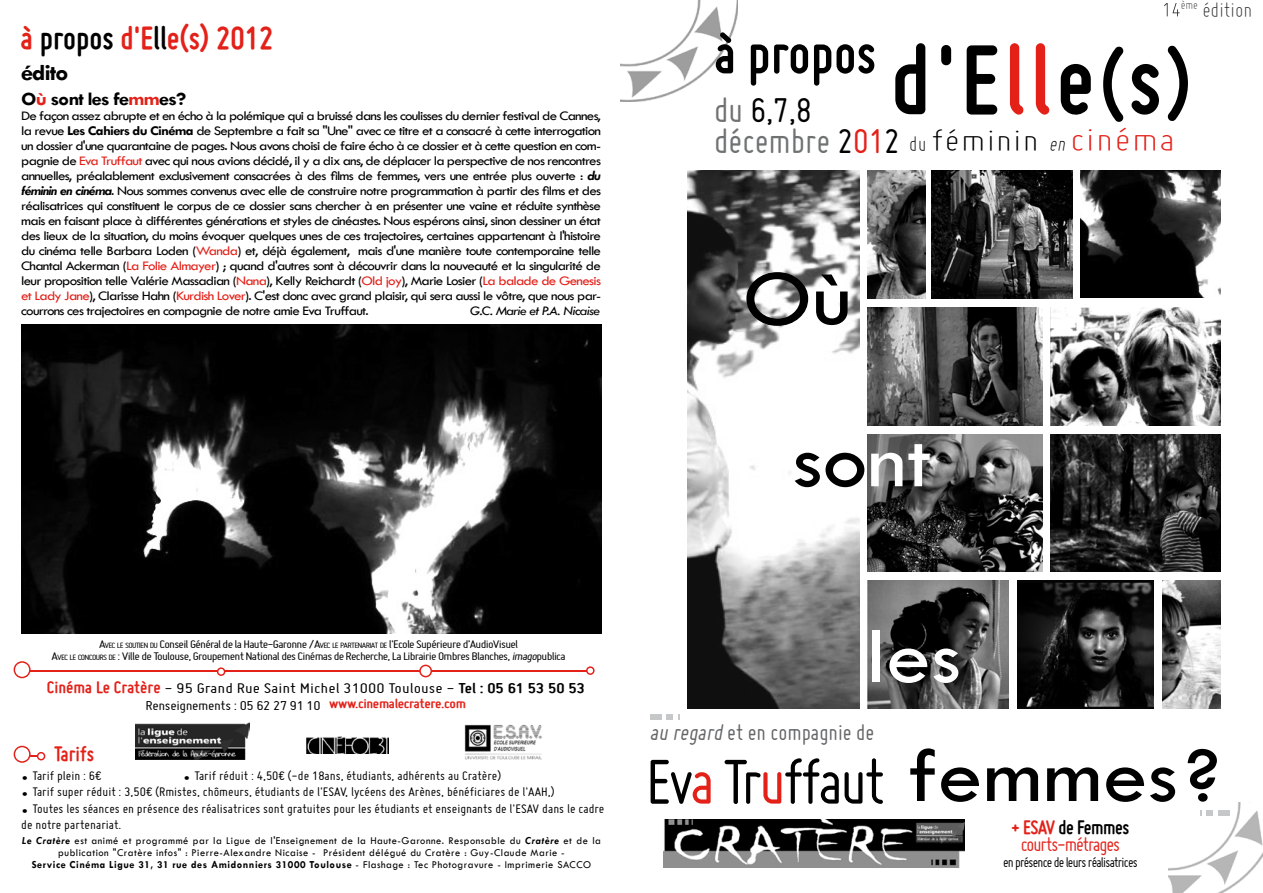
<style>
.page{position:relative;width:1263px;height:893px;background:#fff}
.page>*{position:absolute;margin:0;border:0;box-sizing:border-box;transform-origin:0 0}
.t1{font:700 103.5px "Miso";color:#000}
.t2{font:81px "Tw Cen";color:#000;scale:1.11 1}
.t3{font:81px "Tw Cen";color:#fff;scale:1.11 1}
.t4{font:69px "Miso";letter-spacing:-.04em;color:#000}
.t5{font:700 60px "Miso";color:#000}
.t6{font:37.5px/31.5px "Miso";color:#707172}
.t7{font:700 34.5px "Miso";color:#e32119}
.t8{font:300 33.6px "Miso";letter-spacing:.02em;color:#000;scale:1.25 1}
.t9{font:24px "Miso";color:#646567}
.t10{font:700 22.95px "Tw Cen";letter-spacing:-.05em;color:#000;scale:1.11 1}
.t11{font:300 22.5px "Miso";color:#2e2e2e}
.t12{font:700 22.5px "Miso";color:#e32119}
.t13{font:21px/16.5px "Miso";letter-spacing:-.05em;color:#e32119;text-align:center}
.t14{font:700 18.9px "Tw Cen";letter-spacing:-.05em;color:#000;scale:1.11 1}
.t15{font:15.3px "Miso";color:#000;scale:1.29 1}
.t16{font:15px "Miso";letter-spacing:-.05em;color:#000}
.t17{font:14.1px "Miso";letter-spacing:-.02em;color:#000;scale:1.24 1}
.t18{font:700 14.1px "Miso";letter-spacing:-.02em;color:#e32119;scale:1.24 1}
.t19{font:13.5px/15px "Tw Cen";letter-spacing:-.05em;color:#000;text-align:justify;scale:1.11 1}
.t20{font:13.5px "Miso";color:#000;scale:1.11 1}
.t21{font:italic 13.5px "Tw Cen";letter-spacing:-.05em;color:#000;scale:1.11 1}
.t22{font:12px/12px "Miso";letter-spacing:-.05em;color:#000;text-align:center;scale:1.25 1}
.t23{font:10.8px/12px "Tw Cen";letter-spacing:.05em;color:#000;text-align:center}
.s1{color:#000}
.s2{color:#e32119}
.s3{font-weight:700}
.s4{font-weight:700;font-style:italic}
.s5{font-size:90px}
.s6{font-size:22.8px}
.s7{font-style:italic;font-size:22.8px}
.s8{font-size:36px;color:#e32119}
.s9{color:#fff}
.s10{font-style:inherit}
.s11{font-size:8.4px}
.s12{font-style:italic}
.s13{font-weight:700;font-size:18px;color:#e32119}
.s14{font-size:15px}
.s15{font-weight:700;color:#000}
</style>
<div class="page">
<img style="left:1169px;top:802px;width:94px;height:91px">
<img style="left:688px;top:170px;width:171px;height:539px">
<img style="left:621px;top:0;width:117px;height:101px">
<img style="left:136px;top:723px;width:114px;height:36px">
<img style="left:306px;top:736px;width:82px;height:17px">
<div style="left:650px;top:714px;width:11px;height:6px;background:#c6c7c8"></div>
<svg style="left:667px;top:714px;width:13px;height:6px"></svg>
<svg style="left:1164px;top:3px;width:16px;height:13px"></svg>
<div style="left:1218px;top:810px;width:12px;height:6px;background:#c6c7c8"></div>
<svg style="left:1200px;top:810px;width:13px;height:6px"></svg>
<img style="left:663px;top:819px;width:302px;height:48px">
<img style="left:464px;top:724px;width:79px;height:36px">
<hr style="left:15px;top:755px;width:30px;height:1px;background:#e32119">
<svg style="left:14px;top:746px;width:17px;height:17px"></svg>
<svg style="left:37px;top:752px;width:8px;height:8px"></svg>
<hr style="left:26px;top:670px;width:565px;height:2px;background:#e32119">
<svg style="left:14px;top:661px;width:17px;height:17px"></svg>
<svg style="left:217px;top:667px;width:8px;height:9px"></svg>
<svg style="left:419px;top:665px;width:13px;height:12px"></svg>
<svg style="left:586px;top:666px;width:9px;height:9px"></svg>
<img style="left:867px;top:580px;width:142px;height:129px">
<img style="left:1017px;top:581px;width:136px;height:128px">
<img style="left:867px;top:307px;width:175px;height:118px">
<img style="left:1050px;top:435px;width:170px;height:137px">
<img style="left:21px;top:324px;width:580px;height:310px">
<img style="left:867px;top:435px;width:175px;height:137px">
<img style="left:867px;top:170px;width:58px;height:128px">
<img style="left:931px;top:170px;width:142px;height:128px">
<img style="left:1162px;top:580px;width:58px;height:129px">
<img style="left:1080px;top:170px;width:140px;height:128px">
<img style="left:1050px;top:307px;width:170px;height:118px">
<h3 class="t7" style="left:21px;top:18px;width:254px">à <span class="s1">propos</span> d'E<span class="s1">ll</span>e(s) 2012</h3>
<h3 class="t10" style="left:21px;top:59px;width:44px">édito</h3>
<h3 class="t14" style="left:21px;top:88px;width:150px">O<span class="s2">ù</span> sont les fe<span class="s2">mm</span>es?</h3>
<p class="t19" style="left:21px;top:109px;width:524px">De façon assez abrupte et en écho à la polémique qui a bruissé dans les coulisses du dernier festival de Cannes, la revue <span class="s3">Les Cahiers du Cinéma</span> de Septembre a fait sa "Une" avec ce titre et a consacré à cette interrogation un dossier d'une quarantaine de pages. Nous avons choisi de faire écho à ce dossier et à cette question en com&shy;pagnie de <span class="s2">Eva Truffaut</span> avec qui nous avions décidé, il y a dix ans, de déplacer la perspective de nos rencontres annuelles, préalablement exclusivement consacrées à des films de femmes, vers une entrée plus ouverte : <span class="s4">du féminin en cinéma</span>. Nous sommes convenus avec elle de construire notre programmation à partir des films et des réalisatrices qui constituent le corpus de ce dossier sans chercher à en présenter une vaine et réduite synthèse mais en faisant place à différentes générations et styles de cinéastes. Nous espérons ainsi, sinon dessiner un état des lieux de la situation, du moins évoquer quelques unes de ces trajectoires, certaines appartenant à l'histoire du cinéma telle Barbara Loden (<span class="s2">Wanda</span>) et, déjà également, mais d'une manière toute contemporaine telle Chantal Ackerman (<span class="s2">La Folie Almayer</span>) ; quand d'autres sont à découvrir dans la nouveauté et la singularité de leur proposition telle Valérie Massadian (<span class="s2">Nana</span>), Kelly Reichardt (<span class="s2">Old joy</span>), Marie Losier (<span class="s2">La balade de Genesis et Lady Jane</span>), Clarisse Hahn (<span class="s2">Kurdish Lover</span>). C'est donc avec grand plaisir, qui sera aussi le vôtre, que nous par&shy;courrons ces trajectoires en compagnie de notre amie Eva Truffaut.</p>
<p class="t21" style="left:470px;top:303px;width:118px">G.C. Marie et P.A. Nicaise</p>
<h3 class="t11" style="left:1181px;top:-3px;width:73px"><sup>ème</sup> édition</h3>
<h3 class="t5" style="left:715px;top:19px;width:163px">à propos</h3>
<h1 class="t1" style="left:891px;top:21px;width:302px">d'E<span class="s2">ll</span>e<span class="s5">(</span>s<span class="s5">)</span></h1>
<h3 class="t6" style="left:714px;top:93px;width:187px">du <span class="s1">6,7,8 </span>décembre <span class="s1">2</span><span class="s2">01</span><span class="s1">2</span></h3>
<h3 class="t8" style="left:909px;top:121px;width:214px"><span class="s6">du</span> féminin <span class="s7">en</span><span class="s8">cinéma</span></h3>
<h2 class="t2" style="left:743px;top:250px;width:100px">Où</h2>
<h2 class="t2" style="left:792px;top:412px;width:127px">so<span class="s9">nt</span></h2>
<p class="t22" style="left:52px;top:638px;width:413px"><span class="s10">A</span><span class="s11">VEC LE SOUTIEN DU</span> Conseil Général de la Haute-Garonne /<span class="s10">A</span><span class="s11">VEC LE PARTENARIAT DE</span> l'Ecole Supérieure d’AudioVisuel<br><span class="s10">A</span><span class="s11">VEC LE CONCOURS DE</span> <span class="s10">:</span> Ville de Toulouse, Groupement National des Cinémas de Recherche, La Librairie Ombres Blanches, <span class="s12">imago</span>publica</p>
<p class="t15" style="left:47px;top:680px;width:419px"><span class="s13">Cinéma Le Cratère</span> - 95 Grand Rue Saint Michel 31000 Toulouse - <span class="s3">Tel : 05 61 53 50 53</span></p>
<h3 class="t12" style="left:54px;top:741px;width:41px">Tarifs</h3>
<p class="t17" style="left:146px;top:698px;width:143px">Renseignements : 05 62 27 91 10</p>
<p class="t18" style="left:329px;top:696px;width:112px">www.cinemalecratere.com</p>
<p class="t20" style="left:33px;top:768px;width:64px">Tarif plein : 6€</p>
<p class="t20" style="left:195px;top:768px;width:278px">Tarif réduit : 4,50€ (-de 18ans, étudiants, adhérents au Cratère)</p>
<p class="t20" style="left:33px;top:784px;width:472px">Tarif super réduit : 3,50€ (Rmistes, chômeurs, étudiants de l'ESAV, lycéens des Arènes, bénéficiares de l'AAH,)</p>
<p class="t20" style="left:33px;top:801px;width:517px">Toutes les séances en présence des réalisatrices sont gratuites pour les étudiants et enseignants de l'ESAV dans le cadre</p>
<p class="t20" style="left:21px;top:817px;width:92px">de notre partenariat<span class="s14">.</span></p>
<p class="t23" style="left:22px;top:834px;width:580px"><span class="s4">Le Cratère</span> est animé et programmé par la Ligue de l'Enseignement de la Haute-Garonne. Responsable du <span class="s4">Cratère</span> et de la publication "Cratère infos" : Pierre-Alexandre Nicaise - Président délégué du Cratère : Guy-Claude Marie -<br><span class="s3">Service Cinéma Ligue 31, 31 rue des Amidonniers 31000 Toulouse</span> - Flashage : Tec Photogravure - Imprimerie SACCO</p>
<h2 class="t3" style="left:866px;top:608px;width:87px">les</h2>
<h3 class="t9" style="left:650px;top:719px;width:226px"><span class="s12">au regard</span> et en compagnie de</h3>
<h3 class="t4" style="left:646px;top:743px;width:241px">Ev<span class="s2">a</span> Tr<span class="s2">u</span>ffaut</h3>
<h2 class="t2" style="left:908px;top:727px;width:283px">femmes?</h2>
<h3 class="t13" style="left:1011px;top:819px;width:120px"><span class="s3">+ ESAV</span> <span class="s15">de Femmes </span>courts-métrages</h3>
<p class="t16" style="left:1003px;top:854px;width:136px">en présence de leurs réalisatrices</p>
</div>
